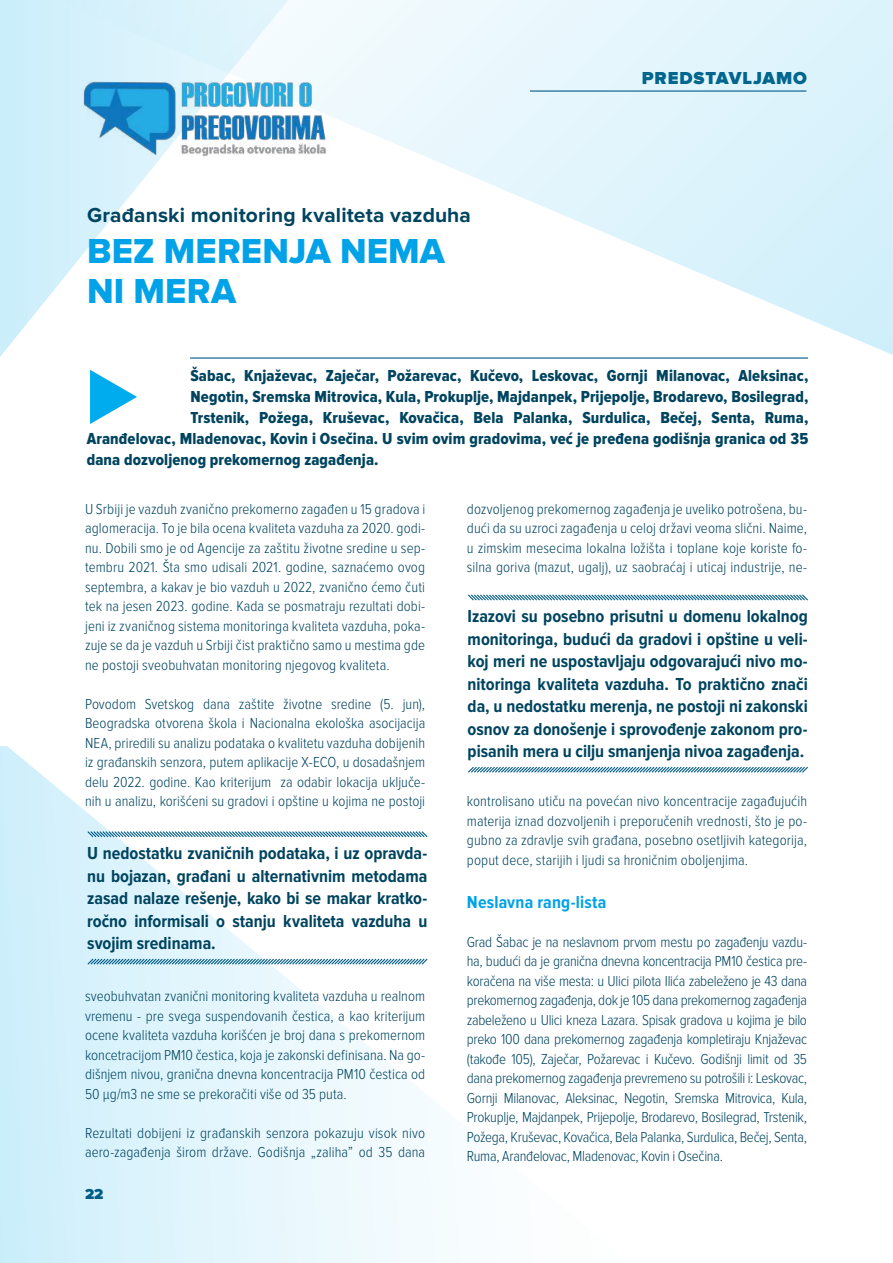
<style>
.page{position:relative;width:893px;height:1263px;background:#fff}
.page>*{position:absolute;margin:0;border:0;box-sizing:border-box;transform-origin:0 0}
.t1{font:900 87.9px "Proxima Nova";color:#00aced}
.t2{font:36px/40.5px "Proxima Nova Extrabld";letter-spacing:.005em;color:#01a2e8}
.t3{font:700 21px "Proxima Nova";letter-spacing:.005em;color:#00445f}
.t4{font:700 18px/22.5px "Proxima Nova Cond";color:#00445f;text-align:justify}
.t5{font:700 18px "Proxima Nova Cond";letter-spacing:.01em;color:#01a2e8}
.t6{font:900 18px "Proxima Nova";letter-spacing:.045em;color:#00668e}
.t7{font:16.5px "Proxima Nova Cond Extrabld";letter-spacing:.005em;color:#00445f}
.t8{font:300 15px/19.5px "Proxima Nova Cond";letter-spacing:.005em;color:#00445f;text-align:justify}
.t9{font:900 15px "Proxima Nova";color:#005c86}
</style>
<div class="page">
<svg style="left:288px;top:0;width:605px;height:355px"></svg>
<svg style="left:0;top:0;width:288px;height:357px"></svg>
<svg style="left:0;top:746px;width:435px;height:517px"></svg>
<img style="left:64px;top:57px;width:283px;height:120px">
<svg style="left:86px;top:830px;width:343px;height:8px"></svg>
<svg style="left:86px;top:957px;width:343px;height:9px"></svg>
<svg style="left:468px;top:594px;width:340px;height:7px"></svg>
<svg style="left:468px;top:766px;width:340px;height:7px"></svg>
<hr style="left:530px;top:90px;width:276px;height:2px;background:#005c86">
<hr style="left:190px;top:357px;width:618px;height:2px;background:#005c86">
<h3 class="t3" style="left:87px;top:203px;width:385px">Građanski monitoring kvaliteta vazduha</h3>
<h2 class="t2" style="left:87px;top:231px;width:359px">BEZ MERENJA NEMA<br>NI MERA</h2>
<p class="t6" style="left:642px;top:68px;width:167px">PREDSTAVLJAMO</p>
<p class="t7" style="left:190px;top:366px;width:619px">Šabac, Knjaževac, Zaječar, Požarevac, Kučevo, Leskovac, Gornji Milanovac, Aleksinac,</p>
<p class="t7" style="left:190px;top:387px;width:619px">Negotin, Sremska Mitrovica, Kula, Prokuplje, Majdanpek, Prijepolje, Brodarevo, Bosilegrad,</p>
<p class="t7" style="left:190px;top:408px;width:619px">Trstenik, Požega, Kruševac, Kovačica, Bela Palanka, Surdulica, Bečej, Senta, Ruma,</p>
<p class="t7" style="left:87px;top:429px;width:723px">Aranđelovac, Mladenovac, Kovin i Osečina. U svim ovim gradovima, već je pređena godišnja granica od 35</p>
<p class="t7" style="left:87px;top:450px;width:293px">dana dozvoljenog prekomernog zagađenja.</p>
<h1 class="t1" style="left:85px;top:342px;width:53px">⊲</h1>
<p class="t8" style="left:85px;top:499px;width:342px">U Srbiji je vazduh zvanično prekomerno zagađen u 15 gradova i aglomeracija. To je bila ocena kvaliteta vazduha za 2020. godi&shy;nu. Dobili smo je od Agencije za zaštitu životne sredine u sep&shy;tembru 2021. Šta smo udisali 2021. godine, saznaćemo ovog septembra, a kakav je bio vazduh u 2022, zvanično ćemo čuti tek na jesen 2023. godine. Kada se posmatraju rezultati dobi&shy;jeni iz zvaničnog sistema monitoringa kvaliteta vazduha, poka&shy;zuje se da je vazduh u Srbiji čist praktično samo u mestima gde ne postoji sveobuhvatan monitoring njegovog kvaliteta.</p>
<p class="t8" style="left:85px;top:694px;width:342px">Povodom Svetskog dana zaštite životne sredine (5. jun), Beogradska otvorena škola i Nacionalna ekološka asocijacija NEA, priredili su analizu podataka o kvalitetu vazduha dobijenih iz građanskih senzora, putem aplikacije X-ECO, u dosadašnjem delu 2022. godine. Kao kriterijum za odabir lokacija uključe&shy;nih u analizu, korišćeni su gradovi i opštine u kojima ne postoji</p>
<p class="t4" style="left:87px;top:842px;width:342px">U nedostatku zvaničnih podataka, i uz opravda&shy;nu bojazan, građani u alternativnim metodama zasad nalaze rešenje, kako bi se makar kratko&shy;ročno informisali o stanju kvaliteta vazduha u svojim sredinama.</p>
<p class="t8" style="left:85px;top:987px;width:342px">sveobuhvatan zvanični monitoring kvaliteta vazduha u realnom vremenu - pre svega suspendovanih čestica, a kao kriterijum ocene kvaliteta vazduha korišćen je broj dana s prekomernom koncetracijom PM10 čestica, koja je zakonski definisana. Na go&shy;dišnjem nivou, granična dnevna koncentracija PM10 čestica od 50 μg/m3 ne sme se prekoračiti više od 35 puta.</p>
<p class="t8" style="left:85px;top:1123px;width:342px">Rezultati dobijeni iz građanskih senzora pokazuju visok nivo aero-zagađenja širom države. Godišnja „zaliha” od 35 dana</p>
<p class="t9" style="left:85px;top:1186px;width:20px">22</p>
<p class="t8" style="left:467px;top:499px;width:342px">dozvoljenog prekomernog zagađenja je uveliko potrošena, bu&shy;dući da su uzroci zagađenja u celoj državi veoma slični. Naime, u zimskim mesecima lokalna ložišta i toplane koje koriste fo&shy;silna goriva (mazut, ugalj), uz saobraćaj i uticaj industrije, ne-</p>
<p class="t4" style="left:468px;top:606px;width:342px">Izazovi su posebno prisutni u domenu lokalnog monitoringa, budući da gradovi i opštine u veli&shy;koj meri ne uspostavljaju odgovarajući nivo mo&shy;nitoringa kvaliteta vazduha. To praktično znači da, u nedostatku merenja, ne postoji ni zakonski osnov za donošenje i sprovođenje zakonom pro&shy;pisanih mera u cilju smanjenja nivoa zagađenja.</p>
<p class="t8" style="left:467px;top:792px;width:342px">kontrolisano utiču na povećan nivo koncentracije zagađujućih materija iznad dozvoljenih i preporučenih vrednosti, što je po&shy;gubno za zdravlje svih građana, posebno osetljivih kategorija, poput dece, starijih i ljudi sa hroničnim oboljenjima.</p>
<p class="t5" style="left:467px;top:892px;width:141px">Neslavna rang-lista</p>
<p class="t8" style="left:467px;top:932px;width:342px">Grad Šabac je na neslavnom prvom mestu po zagađenju vazdu&shy;ha, budući da je granična dnevna koncentracija PM10 čestica pre&shy;koračena na više mesta: u Ulici pilota Ilića zabeleženo je 43 dana prekomernog zagađenja, dok je 105 dana prekomernog zagađenja zabeleženo u Ulici kneza Lazara. Spisak gradova u kojima je bilo preko 100 dana prekomernog zagađenja kompletiraju Knjaževac (takođe 105), Zaječar, Požarevac i Kučevo. Godišnji limit od 35 dana prekomernog zagađenja prevremeno su potrošili i: Leskovac, Gornji Milanovac, Aleksinac, Negotin, Sremska Mitrovica, Kula, Prokuplje, Majdanpek, Prijepolje, Brodarevo, Bosilegrad, Trstenik, Požega, Kruševac, Kovačica, Bela Palanka, Surdulica, Bečej, Senta, Ruma, Aranđelovac, Mladenovac, Kovin i Osečina.</p>
</div>
